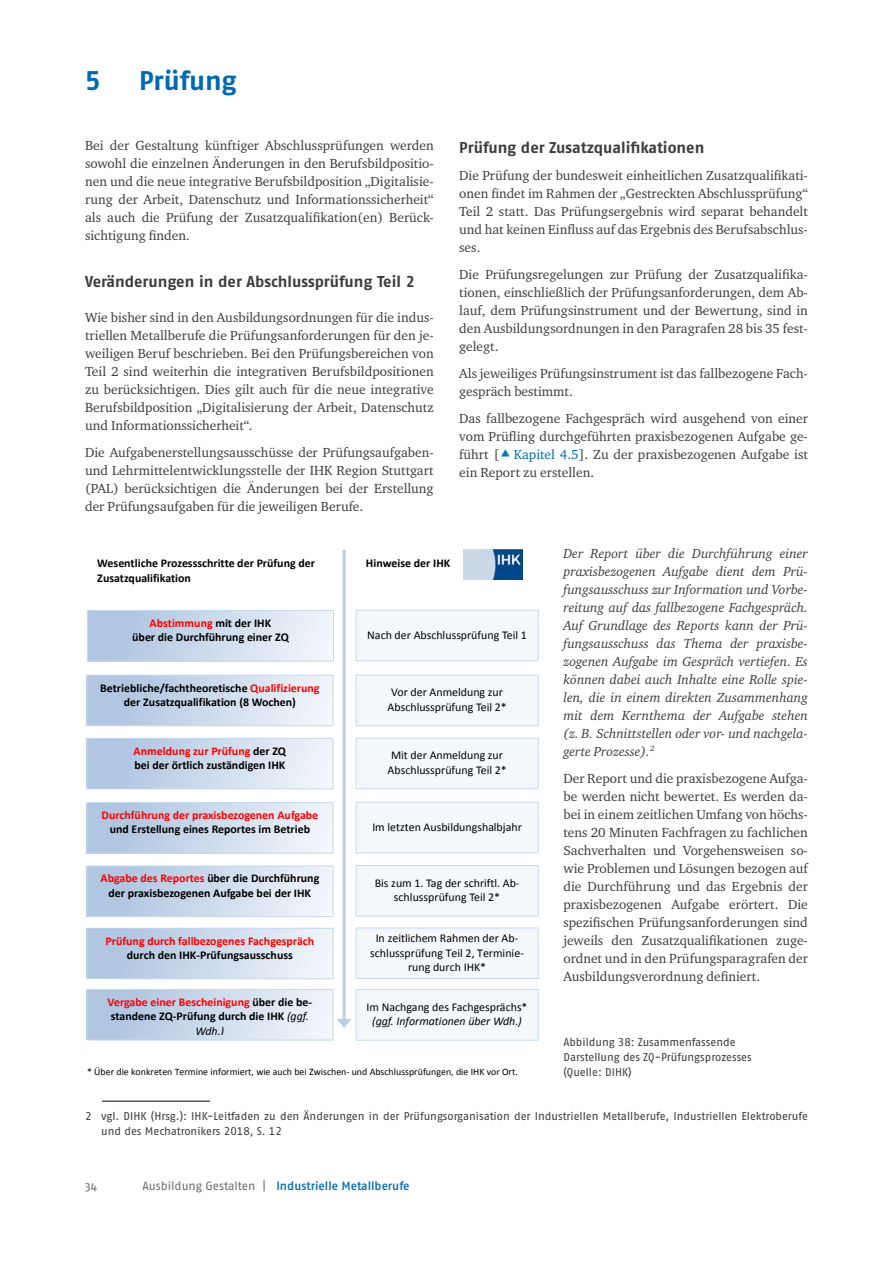
<style>
.page{position:relative;width:893px;height:1263px;background:#fff}
.page>*{position:absolute;margin:0;border:0;box-sizing:border-box;transform-origin:0 0}
.id223{font:700 27px "Fago Pro";letter-spacing:-.005em;color:#0069b4}
.id241{font:700 15.75px "Fago Pro";letter-spacing:-.005em;color:#3c3c3b}
.id231{font:13.5px/18px "Charter ITC Pro";color:#3c3c3b;text-align:justify}
.id230{font:13.5px/18px "Charter ITC Pro";color:#3c3c3b;text-align:justify}
.id231-2{font:italic 13.5px/18px "Charter ITC Pro";color:#3c3c3b;text-align:justify}
.t1{font:500 12px "Fago Pro";color:#0069b4}
.t2{font:12px "Fago Pro";color:#6b6b6a}
.t3{font:700 11.85px/14.5px "Calibri";color:#000;text-align:center}
.t4{font:11.85px/14.5px "Calibri";color:#000;text-align:center}
.t5{font:700 11.85px/14.5px "Calibri";color:#f00;text-align:center}
.id229{font:11.25px/15px "Fago Pro";letter-spacing:-.005em;color:#3c3c3b}
.id244{font:11.25px/15px "Fago Pro";color:#3c3c3b}
.t6{font:9.9px "Calibri";color:#000}
.s1{color:#0069b4}
.s2{color:#f00}
.s3{color:#000}
.s4{font-weight:400;font-style:italic}
.s5{font-style:italic}
.s6{font-weight:400;color:#6b6b6a}
</style>
<div class="page">
<hr style="left:102px;top:1101px;width:108px;height:1px;background:#000">
<div style="left:87px;top:610px;width:246px;height:51px;background:linear-gradient(to right,#a8c0de,#f1f5fa)"></div>
<div style="left:87px;top:610px;width:247px;height:51px;border:1px solid #c6d9f1"></div>
<div style="left:87px;top:675px;width:246px;height:51px;background:linear-gradient(to right,#a8c0de,#f1f6fa)"></div>
<div style="left:87px;top:675px;width:246px;height:51px;border:1px solid #c6d9f1"></div>
<div style="left:87px;top:738px;width:246px;height:51px;background:linear-gradient(to right,#a8c0de,#f1f6fa)"></div>
<div style="left:87px;top:738px;width:246px;height:51px;border:1px solid #c6d9f1"></div>
<div style="left:87px;top:802px;width:246px;height:51px;background:linear-gradient(to right,#a8c0de,#f1f5fa)"></div>
<div style="left:87px;top:802px;width:246px;height:51px;border:1px solid #c6d9f1"></div>
<div style="left:87px;top:866px;width:246px;height:50px;background:linear-gradient(to right,#a8c0de,#f1f6fa)"></div>
<div style="left:87px;top:866px;width:246px;height:51px;border:1px solid #c6d9f1"></div>
<div style="left:87px;top:928px;width:246px;height:51px;background:linear-gradient(to right,#a8c0de,#f1f6fa)"></div>
<div style="left:87px;top:928px;width:246px;height:51px;border:1px solid #c6d9f1"></div>
<div style="left:87px;top:989px;width:246px;height:51px;background:linear-gradient(to right,#a8c0de,#f1f6fa)"></div>
<div style="left:87px;top:989px;width:246px;height:51px;border:1px solid #c6d9f1"></div>
<div style="left:356px;top:990px;width:182px;height:50px;background:#f5f8fb"></div>
<div style="left:356px;top:989px;width:183px;height:51px;border:1px solid #c6d9f1"></div>
<div style="left:356px;top:928px;width:182px;height:50px;background:#f5f8fb"></div>
<div style="left:356px;top:927px;width:183px;height:52px;border:1px solid #c6d9f1"></div>
<div style="left:356px;top:865px;width:182px;height:51px;background:#f5f8fb"></div>
<div style="left:356px;top:865px;width:183px;height:51px;border:1px solid #c6d9f1"></div>
<div style="left:356px;top:802px;width:182px;height:51px;background:#f5f8fb"></div>
<div style="left:356px;top:802px;width:183px;height:51px;border:1px solid #c6d9f1"></div>
<div style="left:356px;top:738px;width:182px;height:51px;background:#f5f8fb"></div>
<div style="left:356px;top:738px;width:183px;height:51px;border:1px solid #c6d9f1"></div>
<div style="left:356px;top:675px;width:182px;height:51px;background:#f5f8fb"></div>
<div style="left:356px;top:675px;width:183px;height:51px;border:1px solid #c6d9f1"></div>
<div style="left:356px;top:610px;width:182px;height:51px;background:#f5f8fb"></div>
<div style="left:356px;top:610px;width:183px;height:51px;border:1px solid #c6d9f1"></div>
<hr style="left:343px;top:550px;width:3px;height:470px;background:#b9cde5">
<svg style="left:337px;top:1019px;width:15px;height:9px"></svg>
<img style="left:463px;top:550px;width:59px;height:29px">
<h1 class="id223" style="left:85px;top:64px;width:17px">5</h1>
<h1 class="id223" style="left:139px;top:64px;width:99px">Prüfung</h1>
<p class="id230" style="left:85px;top:136px;width:350px">Bei der Gestaltung künftiger Abschlussprüfungen werden sowohl die einzelnen Änderungen in den Berufsbildpositio&shy;nen und die neue integrative Berufsbildposition „Digitalisie&shy;rung der Arbeit, Datenschutz und Informationssicherheit“ als auch die Prüfung der Zusatzqualifikation(en) Berück&shy;sichtigung finden.</p>
<h3 class="id241" style="left:85px;top:272px;width:331px">Veränderungen in der Abschlussprüfung Teil 2</h3>
<p class="id231" style="left:85px;top:308px;width:350px">Wie bisher sind in den Ausbildungsordnungen für die indus&shy;triellen Metallberufe die Prüfungsanforderungen für den je&shy;weiligen Beruf beschrieben. Bei den Prüfungsbereichen von Teil 2 sind weiterhin die integrativen Berufsbildpositionen zu berücksichtigen. Dies gilt auch für die neue integrative Berufsbildposition „Digitalisierung der Arbeit, Datenschutz und Informationssicherheit“.</p>
<p class="id231" style="left:85px;top:443px;width:350px">Die Aufgabenerstellungsausschüsse der Prüfungsaufgaben&shy;und Lehrmittelentwicklungsstelle der IHK Region Stuttgart (PAL) berücksichtigen die Änderungen bei der Erstellung der Prüfungsaufgaben für die jeweiligen Berufe.</p>
<h3 class="id241" style="left:459px;top:138px;width:247px">Prüfung der Zusatzqualifikationen</h3>
<p class="id230" style="left:459px;top:166px;width:350px">Die Prüfung der bundesweit einheitlichen Zusatzqualifikati&shy;onen findet im Rahmen der „Gestreckten Abschlussprüfung“ Teil 2 statt. Das Prüfungsergebnis wird separat behandelt und hat keinen Einfluss auf das Ergebnis des Berufsabschlus&shy;ses.</p>
<p class="id231" style="left:459px;top:265px;width:350px">Die Prüfungsregelungen zur Prüfung der Zusatzqualifika&shy;tionen, einschließlich der Prüfungsanforderungen, dem Ab&shy;lauf, dem Prüfungsinstrument und der Bewertung, sind in den Ausbildungsordnungen in den Paragrafen 28 bis 35 fest&shy;gelegt.</p>
<p class="id231" style="left:459px;top:364px;width:350px">Als jeweiliges Prüfungsinstrument ist das fallbezogene Fach&shy;gespräch bestimmt.</p>
<p class="id231" style="left:459px;top:409px;width:350px">Das fallbezogene Fachgespräch wird ausgehend von einer vom Prüfling durchgeführten praxisbezogenen Aufgabe ge&shy;führt [ <span class="s1">Kapitel 4.5</span>]. Zu der praxisbezogenen Aufgabe ist ein Report zu erstellen.</p>
<p class="t3" style="left:97px;top:556px;width:219px">Wesentliche Prozessschritte der Prüfung der</p>
<p class="t3" style="left:366px;top:556px;width:86px">Hinweise der IHK</p>
<p class="t3" style="left:97px;top:570px;width:95px">Zusatzqualifikation</p>
<p class="t3" style="left:132px;top:615px;width:158px"><span class="s2">Abstimmung</span> mit der IHK<br>über die Durchführung einer ZQ</p>
<p class="t3" style="left:100px;top:680px;width:221px">Betriebliche/fachtheoretische <span class="s2">Qualifizierung </span>der Zusatzqualifikation (8 Wochen)</p>
<p class="t3" style="left:134px;top:743px;width:154px;text-align:left"><span class="s2">Anmeldung zur Prüfung</span> der ZQ bei der örtlich zuständigen IHK</p>
<p class="t5" style="left:102px;top:808px;width:218px">Durchführung der praxisbezogenen Aufgabe <span class="s3">und Erstellung eines Reportes im Betrieb</span></p>
<p class="t3" style="left:101px;top:871px;width:220px"><span class="s2">Abgabe des Reportes</span> über die Durchführung der praxisbezogenen Aufgabe bei der IHK</p>
<p class="t5" style="left:105px;top:933px;width:210px">Prüfung durch fallbezogenes Fachgespräch <span class="s3">durch den IHK-Prüfungsausschuss</span></p>
<p class="t3" style="left:108px;top:995px;width:206px"><span class="s2">Vergabe einer Bescheinigung</span> über die be&shy;standene ZQ-Prüfung durch die IHK <span class="s4">(ggf.<br>Wdh.)</span></p>
<p class="t4" style="left:367px;top:999px;width:162px">Im Nachgang des Fachgesprächs* <span class="s5">(ggf. Informationen über Wdh.)</span></p>
<p class="t4" style="left:367px;top:627px;width:161px">Nach der Abschlussprüfung Teil 1</p>
<p class="t4" style="left:388px;top:685px;width:121px">Vor der Anmeldung zur<br>Abschlussprüfung Teil 2*</p>
<p class="t4" style="left:388px;top:748px;width:121px;text-align:left">Mit der Anmeldung zur<br>Abschlussprüfung Teil 2*</p>
<p class="t4" style="left:372px;top:819px;width:151px">Im letzten Ausbildungshalbjahr</p>
<p class="t4" style="left:375px;top:875px;width:146px">Bis zum 1. Tag der schriftl. Ab&shy;schlussprüfung Teil 2*</p>
<p class="t4" style="left:370px;top:931px;width:155px">In zeitlichem Rahmen der Ab&shy;schlussprüfung Teil 2, Terminie&shy;rung durch IHK*</p>
<p class="t6" style="left:87px;top:1065px;width:432px">* Über die konkreten Termine informiert, wie auch bei Zwischen- und Abschlussprüfungen, die IHK vor Ort.</p>
<p class="id231-2" style="left:563px;top:544px;width:246px">Der Report über die Durchführung einer praxisbezogenen Aufgabe dient dem Prü&shy;fungsausschuss zur Information und Vorbe&shy;reitung auf das fallbezogene Fachgespräch.<br>Auf Grundlage des Reports kann der Prü&shy;fungsausschuss das Thema der praxisbe&shy;zogenen Aufgabe im Gespräch vertiefen. Es können dabei auch Inhalte eine Rolle spie&shy;len, die in einem direkten Zusammenhang mit dem Kernthema der Aufgabe stehen (z. B. Schnittstellen oder vor- und nachgela&shy;gerte Prozesse).<sup>2</sup></p>
<p class="id231" style="left:563px;top:769px;width:246px">Der Report und die praxisbezogene Aufga&shy;be werden nicht bewertet. Es werden da&shy;bei in einem zeitlichen Umfang von höchs&shy;tens 20 Minuten Fachfragen zu fachlichen Sachverhalten und Vorgehensweisen so&shy;wie Problemen und Lösungen bezogen auf die Durchführung und das Ergebnis der praxisbezogenen Aufgabe erörtert. Die spezifischen Prüfungsanforderungen sind jeweils den Zusatzqualifikationen zuge&shy;ordnet und in den Prüfungsparagrafen der Ausbildungsverordnung definiert.</p>
<h6 class="id244" style="left:563px;top:1035px;width:190px">Abbildung 38: Zusammenfassende<br>Darstellung des ZQ-Prüfungsprozesses (Quelle: DIHK)</h6>
<p class="id229" style="left:101px;top:1109px;width:708px;text-indent:-16px">2 vgl. DIHK (Hrsg.): IHK-Leitfaden zu den Änderungen in der Prüfungsorganisation der Industriellen Metallberufe, Industriellen Elektroberufe und des Mechatronikers 2018, S. 12</p>
<p class="t2" style="left:85px;top:1178px;width:14px">34</p>
<p class="t1" style="left:142px;top:1178px;width:269px"><span class="s6">Ausbildung Gestalten |</span> Industrielle Metallberufe</p>
</div>
